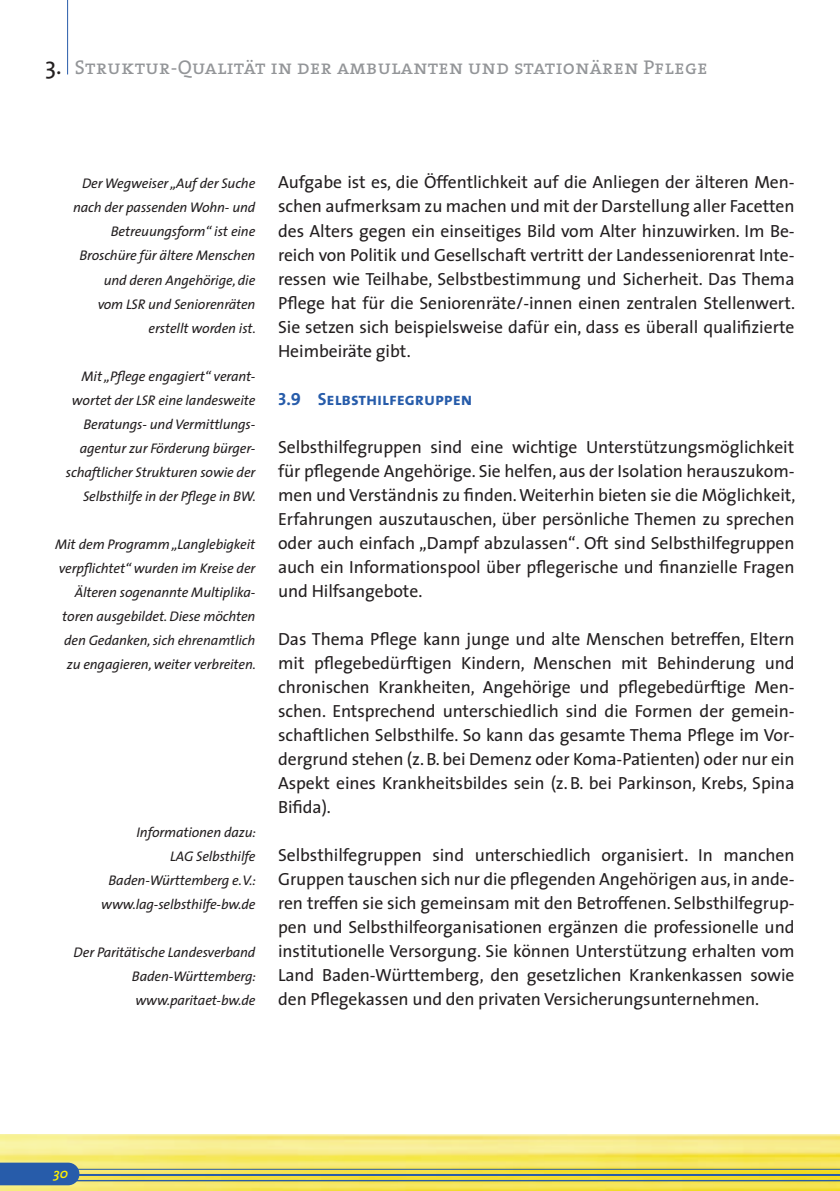
<style>
.page{position:relative;width:840px;height:1191px;background:#fff}
.page>*{position:absolute;margin:0;border:0;box-sizing:border-box;transform-origin:0 0}
.t1{font:20px "The Serif Caps";letter-spacing:.015em;color:#939598}
.t2{font:17.6px/24px "The Sans";letter-spacing:-.005em;color:#231f20;text-align:justify}
.t3{font:17.6px "The Sans Bold Caps";letter-spacing:-.005em;color:#275caa}
.t4{font:italic 14px/24px "The Sans";letter-spacing:-.01em;color:#231f20;text-align:right}
.t5{font:italic 600 14px "The Serif";color:#fff101}
.s1{font-family:"The Sans";font-size:24px;color:#231f20}
</style>
<div class="page">
<hr style="left:839px;top:1134px;width:1px;height:57px;background:#fff101">
<img style="left:0;top:1134px;width:839px;height:57px">
<hr style="left:0;top:1174px;width:839px;height:2px;background:#275caa">
<hr style="left:0;top:1169px;width:839px;height:1px;background:#275caa">
<hr style="left:0;top:1180px;width:839px;height:1px;background:#275caa">
<svg style="left:0;top:1162px;width:79px;height:23px"></svg>
<hr style="left:67px;top:0;width:1px;height:74px;background:#275caa">
<p class="t1" style="left:45px;top:51px;width:663px"><span class="s1">3.</span> Struktur-Qualität in der ambulanten und stationären Pflege</p>
<p class="t4" style="left:73px;top:171px;width:184px">Der Wegweiser „Auf der Suche nach der passenden Wohn- und<br>Betreuungsform“ ist eine<br>Broschüre für ältere Menschen und deren Angehörige, die<br>vom LSR und Seniorenräten erstellt worden ist.</p>
<p class="t4" style="left:66px;top:363px;width:191px">Mit „Pflege engagiert“ verant&shy;wortet der LSR eine landesweite<br>Beratungs- und Vermittlungs&shy;agentur zur Förderung bürger&shy;schaftlicher Strukturen sowie der<br>Selbsthilfe in der Pflege in BW.</p>
<p class="t4" style="left:55px;top:531px;width:202px">Mit dem Programm„Langlebigkeit verpflichtet“ wurden im Kreise der Älteren sogenannte Multiplika&shy;toren ausgebildet. Diese möchten den Gedanken, sich ehrenamtlich zu engagieren, weiter verbreiten.</p>
<p class="t4" style="left:101px;top:819px;width:156px">Informationen dazu:<br>LAG Selbsthilfe<br>Baden-Württemberg e.V.: www.lag-selbsthilfe-bw.de</p>
<p class="t4" style="left:132px;top:939px;width:126px;text-align:justify;text-indent:-58px">Der Paritätische Landesverband Baden-Württemberg: www.paritaet-bw.de</p>
<p class="t2" style="left:278px;top:170px;width:518px">Aufgabe ist es, die Öffentlichkeit auf die Anliegen der älteren Men&shy;schen aufmerksam zu machen und mit der Darstellung aller Facetten des Alters gegen ein einseitiges Bild vom Alter hinzuwirken. Im Be&shy;reich von Politik und Gesellschaft vertritt der Landesseniorenrat Inte&shy;ressen wie Teilhabe, Selbstbestimmung und Sicherheit. Das Thema Pflege hat für die Seniorenräte/-innen einen zentralen Stellenwert.<br>Sie setzen sich beispielsweise dafür ein, dass es überall qualifizierte Heimbeiräte gibt.</p>
<p class="t3" style="left:278px;top:384px;width:196px">3.9 Selbsthilfegruppen</p>
<p class="t2" style="left:278px;top:434px;width:518px">Selbsthilfegruppen sind eine wichtige Unterstützungsmöglichkeit für pflegende Angehörige. Sie helfen, aus der Isolation herauszukom&shy;men und Verständnis zu finden. Weiterhin bieten sie die Möglichkeit, Erfahrungen auszutauschen, über persönliche Themen zu sprechen oder auch einfach „Dampf abzulassen“. Oft sind Selbsthilfegruppen auch ein Informationspool über pflegerische und finanzielle Fragen und Hilfsangebote.</p>
<p class="t2" style="left:278px;top:626px;width:517px">Das Thema Pflege kann junge und alte Menschen betreffen, Eltern mit pflegebedürftigen Kindern, Menschen mit Behinderung und chronischen Krankheiten, Angehörige und pflegebedürftige Men&shy;schen. Entsprechend unterschiedlich sind die Formen der gemein&shy;schaftlichen Selbsthilfe. So kann das gesamte Thema Pflege im Vor&shy;dergrund stehen (z. B. bei Demenz oder Koma-Patienten) oder nur ein Aspekt eines Krankheitsbildes sein (z. B. bei Parkinson, Krebs, Spina Bifida).</p>
<p class="t2" style="left:278px;top:842px;width:517px">Selbsthilfegruppen sind unterschiedlich organisiert. In manchen Gruppen tauschen sich nur die pflegenden Angehörigen aus, in ande&shy;ren treffen sie sich gemeinsam mit den Betroffenen. Selbsthilfegrup&shy;pen und Selbsthilfeorganisationen ergänzen die professionelle und institutionelle Versorgung. Sie können Unterstützung erhalten vom Land Baden-Württemberg, den gesetzlichen Krankenkassen sowie den Pflegekassen und den privaten Versicherungsunternehmen.</p>
<p class="t5" style="left:53px;top:1162px;width:16px">30</p>
</div>
